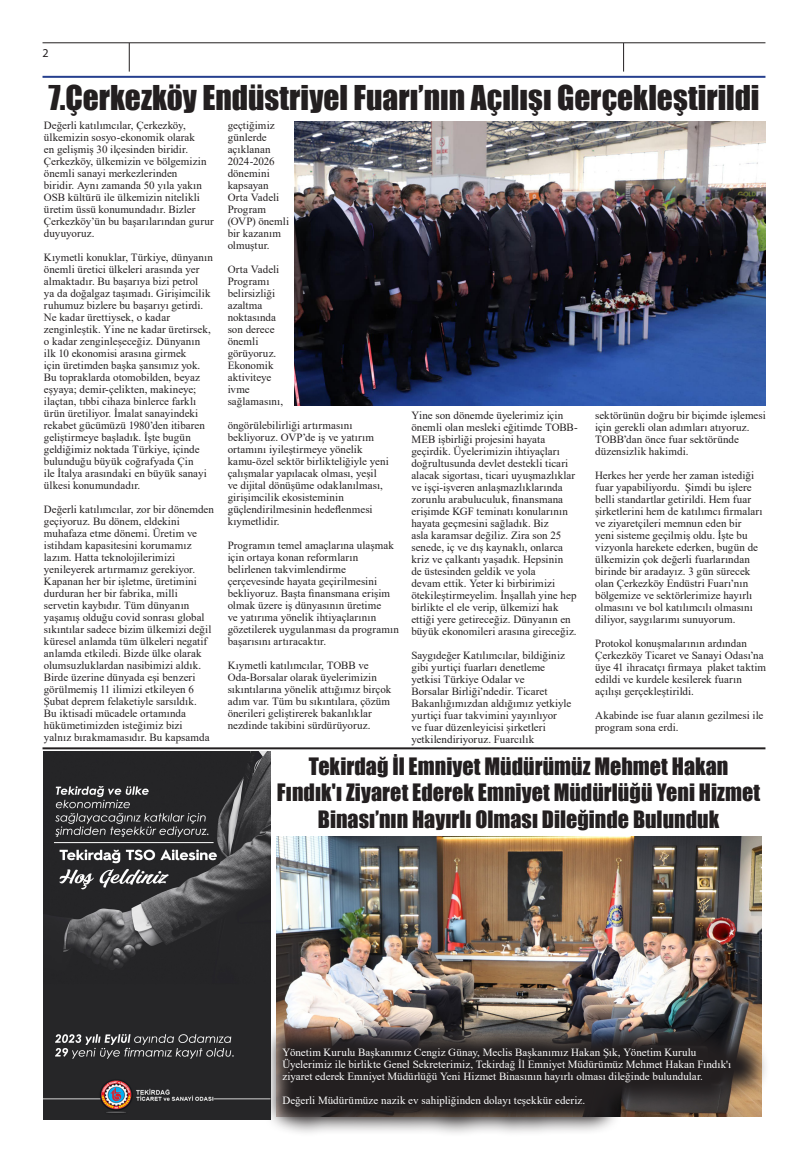
<style>
.page{position:relative;width:808px;height:1163px;background:#fff}
.page>*{position:absolute;margin:0;border:0;box-sizing:border-box;transform-origin:0 0}
.t1{font:31.4px "Impact";color:#231f20}
.t2{font:22px/26.4px "Impact";color:#231f20;text-align:center}
.t3{font:12px "Myriad Pro";color:#231f20}
.t4{font:11px/12px "Times New Roman";letter-spacing:.005em;color:#231f20}
.t5{font:11px/12px "Times New Roman";letter-spacing:.005em;color:#fff}
</style>
<div class="page">
<hr style="left:43px;top:43px;width:722px;height:1px;background:#231f20">
<hr style="left:43px;top:76px;width:722px;height:2px;background:#253f8e">
<svg style="left:129px;top:43px;width:1px;height:29px"></svg>
<svg style="left:623px;top:43px;width:1px;height:29px"></svg>
<img style="left:295px;top:122px;width:470px;height:283px">
<hr style="left:43px;top:747px;width:722px;height:2px;background:#231f20">
<img style="left:276px;top:836px;width:485px;height:184px">
<svg style="left:263px;top:1020px;width:503px;height:113px;background:#544e4c"></svg>
<img style="left:44px;top:751px;width:227px;height:367px">
<p class="t3" style="left:43px;top:45px;width:8px">2</p>
<p class="t1" style="left:48px;top:73px;width:713px">7.Çerkezköy Endüstriyel Fuarı’nın Açılışı Gerçekleştirildi</p>
<p class="t4" style="left:44px;top:119px;width:171px">Değerli katılımcılar, Çerkezköy, ülkemizin sosyo-ekonomik olarak<br>en gelişmiş 30 ilçesinden biridir.<br>Çerkezköy, ülkemizin ve bölgemizin önemli sanayi merkezlerinden<br>biridir. Aynı zamanda 50 yıla yakın<br>OSB kültürü ile ülkemizin nitelikli üretim üssü konumundadır. Bizler<br>Çerkezköy’ün bu başarılarından gurur duyuyoruz.</p>
<p class="t4" style="left:44px;top:251px;width:171px">Kıymetli konuklar, Türkiye, dünyanın önemli üretici ülkeleri arasında yer almaktadır. Bu başarıya bizi petrol<br>ya da doğalgaz taşımadı. Girişimcilik ruhumuz bizlere bu başarıyı getirdi.<br>Ne kadar ürettiysek, o kadar zenginleştik. Yine ne kadar üretirsek, o kadar zenginleşeceğiz. Dünyanın ilk 10 ekonomisi arasına girmek<br>için üretimden başka şansımız yok.<br>Bu topraklarda otomobilden, beyaz eşyaya; demir-çelikten, makineye; ilaçtan, tıbbi cihaza binlerce farklı ürün üretiliyor. İmalat sanayindeki rekabet gücümüzü 1980’den itibaren geliştirmeye başladık. İşte bugün geldiğimiz noktada Türkiye, içinde bulunduğu büyük coğrafyada Çin<br>ile İtalya arasındaki en büyük sanayi ülkesi konumundadır.</p>
<p class="t4" style="left:44px;top:503px;width:172px">Değerli katılımcılar, zor bir dönemden geçiyoruz. Bu dönem, eldekini muhafaza etme dönemi. Üretim ve istihdam kapasitesini korumamız lazım. Hatta teknolojilerimizi yenileyerek artırmamız gerekiyor.<br>Kapanan her bir işletme, üretimini durduran her bir fabrika, milli servetin kaybıdır. Tüm dünyanın yaşamış olduğu covid sonrası global sıkıntılar sadece bizim ülkemizi değil küresel anlamda tüm ülkeleri negatif anlamda etkiledi. Bizde ülke olarak olumsuzluklardan nasibimizi aldık.<br>Birde üzerine dünyada eşi benzeri görülmemiş 11 ilimizi etkileyen 6<br>Şubat deprem felaketiyle sarsıldık.<br>Bu iktisadi mücadele ortamında hükümetimizden isteğimiz bizi<br>yalnız bırakmamasıdır. Bu kapsamda</p>
<p class="t4" style="left:228px;top:119px;width:63px">geçtiğimiz günlerde açıklanan<br>2024-2026 dönemini kapsayan<br>Orta Vadeli<br>Program (OVP) önemli bir kazanım olmuştur.</p>
<p class="t4" style="left:228px;top:263px;width:57px">Orta Vadeli<br>Programı belirsizliği azaltma noktasında son derece önemli görüyoruz.<br>Ekonomik aktiviteye ivme sağlamasını,</p>
<p class="t4" style="left:228px;top:419px;width:163px">öngörülebilirliği artırmasını bekliyoruz. OVP’de iş ve yatırım ortamını iyileştirmeye yönelik kamu-özel sektör birlikteliğiyle yeni çalışmalar yapılacak olması, yeşil ve dijital dönüşüme odaklanılması, girişimcilik ekosisteminin güçlendirilmesinin hedeflenmesi kıymetlidir.</p>
<p class="t4" style="left:228px;top:539px;width:173px">Programın temel amaçlarına ulaşmak için ortaya konan reformların belirlenen takvimlendirme çerçevesinde hayata geçirilmesini bekliyoruz. Başta finansmana erişim olmak üzere iş dünyasının üretime<br>ve yatırıma yönelik ihtiyaçlarının gözetilerek uygulanması da programın başarısını artıracaktır.</p>
<p class="t4" style="left:228px;top:659px;width:165px">Kıymetli katılımcılar, TOBB ve Oda-Borsalar olarak üyelerimizin sıkıntılarına yönelik attığımız birçok adım var. Tüm bu sıkıntılara, çözüm önerileri geliştirerek bakanlıklar nezdinde takibini sürdürüyoruz.</p>
<p class="t4" style="left:411px;top:409px;width:168px">Yine son dönemde üyelerimiz için önemli olan mesleki eğitimde TOBB-MEB işbirliği projesini hayata geçirdik. Üyelerimizin ihtiyaçları doğrultusunda devlet destekli ticari alacak sigortası, ticari uyuşmazlıklar ve işçi-işveren anlaşmazlıklarında zorunlu arabuluculuk, finansmana erişimde KGF teminatı konularının hayata geçmesini sağladık. Biz<br>asla karamsar değiliz. Zira son 25 senede, iç ve dış kaynaklı, onlarca kriz ve çalkantı yaşadık. Hepsinin<br>de üstesinden geldik ve yola<br>devam ettik. Yeter ki birbirimizi ötekileştirmeyelim. İnşallah yine hep birlikte el ele verip, ülkemizi hak ettiği yere getireceğiz. Dünyanın en büyük ekonomileri arasına gireceğiz.</p>
<p class="t4" style="left:411px;top:649px;width:161px">Saygıdeğer Katılımcılar, bildiğiniz gibi yurtiçi fuarları denetleme yetkisi Türkiye Odalar ve<br>Borsalar Birliği’ndedir. Ticaret Bakanlığımızdan aldığımız yetkiyle yurtiçi fuar takvimini yayınlıyor<br>ve fuar düzenleyicisi şirketleri yetkilendiriyoruz. Fuarcılık</p>
<p class="t4" style="left:595px;top:409px;width:172px">sektörünün doğru bir biçimde işlemesi için gerekli olan adımları atıyoruz.<br>TOBB’dan önce fuar sektöründe düzensizlik hakimdi.</p>
<p class="t4" style="left:595px;top:469px;width:169px">Herkes her yerde her zaman istediği fuar yapabiliyordu. Şimdi bu işlere belli standartlar getirildi. Hem fuar şirketlerini hem de katılımcı firmaları ve ziyaretçileri memnun eden bir yeni sisteme geçilmiş oldu. İşte bu vizyonla harekete ederken, bugün de ülkemizin çok değerli fuarlarından birinde bir aradayız. 3 gün sürecek olan Çerkezköy Endüstri Fuarı’nın bölgemize ve sektörlerimize hayırlı olmasını ve bol katılımcılı olmasını diliyor, saygılarımı sunuyorum.</p>
<p class="t4" style="left:595px;top:637px;width:172px">Protokol konuşmalarının ardından Çerkezköy Ticaret ve Sanayi Odası’na üye 41 ihracatçı firmaya plaket taktim edildi ve kurdele kesilerek fuarın açılışı gerçekleştirildi.</p>
<p class="t4" style="left:595px;top:709px;width:170px">Akabinde ise fuar alanın gezilmesi ile program sona erdi.</p>
<p class="t2" style="left:277px;top:752px;width:485px">Tekirdağ İl Emniyet Müdürümüz Mehmet Hakan<br>Fındık'ı Ziyaret Ederek Emniyet Müdürlüğü Yeni Hizmet<br>Binası’nın Hayırlı Olması Dileğinde Bulunduk</p>
<p class="t5" style="left:282px;top:1045px;width:450px">Yönetim Kurulu Başkanımız Cengiz Günay, Meclis Başkanımız Hakan Şık, Yönetim Kurulu<br>Üyelerimiz ile birlikte Genel Sekreterimiz, Tekirdağ İl Emniyet Müdürümüz Mehmet Hakan Fındık'ı ziyaret ederek Emniyet Müdürlüğü Yeni Hizmet Binasının hayırlı olması dileğinde bulundular.</p>
<p class="t5" style="left:282px;top:1093px;width:304px">Değerli Müdürümüze nazik ev sahipliğinden dolayı teşekkür ederiz.</p>
</div>
